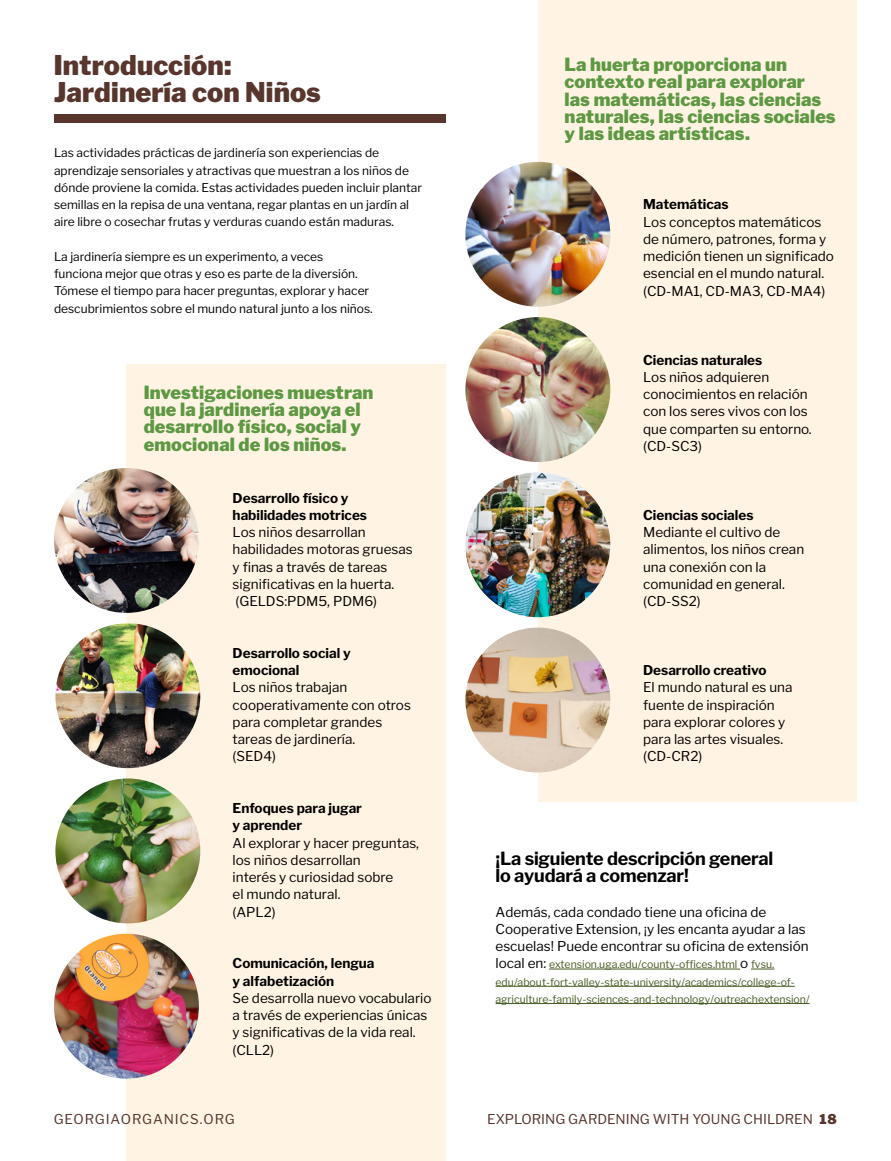
<style>
.page{position:relative;width:891px;height:1161px;background:#fff}
.page>*{position:absolute;margin:0;border:0;box-sizing:border-box;transform-origin:0 0}
.t1{font:900 27px/27px "Libre Franklin";letter-spacing:.005em;color:#58362e}
.t2{font:900 18px/17.2px "Libre Franklin";letter-spacing:.005em;color:#5d9842}
.t3{font:700 18px/17.2px "Libre Franklin";letter-spacing:-.01em;color:#000}
.t4{font:13.5px/17.2px "Libre Franklin";color:#000}
.t5{font:700 13.5px/17.2px "Libre Franklin";color:#000}
.t6{font:13.5px "Libre Franklin";color:#58362e}
.t7{font:13.5px "Libre Franklin";letter-spacing:.06em;color:#58362e}
.t8{font:12px/17.2px "Libre Franklin";color:#000}
.t9{font:10.5px/17.2px "Libre Franklin";color:#455a21}
.s1{font-size:13.5px;color:#000}
.s2{font-weight:900}
</style>
<div class="page">
<div style="left:126px;top:364px;width:320px;height:797px;background:#fff3e3"></div>
<div style="left:538px;top:0;width:319px;height:802px;background:#fff3e3"></div>
<img style="left:465px;top:162px;width:145px;height:145px;border-radius:72px">
<img style="left:465px;top:317px;width:145px;height:145px;border-radius:72px">
<img style="left:465px;top:472px;width:145px;height:145px;border-radius:72px">
<img style="left:465px;top:628px;width:145px;height:144px;border-radius:72px">
<hr style="left:549px;top:969px;width:188px;height:1px;background:#455a21">
<svg style="left:751px;top:969px;width:23px;height:1px"></svg>
<hr style="left:496px;top:986px;width:299px;height:1px;background:#455a21">
<hr style="left:496px;top:1003px;width:314px;height:1px;background:#455a21">
<img style="left:54px;top:468px;width:145px;height:145px;border-radius:72px">
<img style="left:55px;top:623px;width:145px;height:145px;border-radius:72px">
<img style="left:55px;top:778px;width:145px;height:145px;border-radius:72px">
<img style="left:54px;top:934px;width:145px;height:145px;border-radius:72px">
<div style="left:54px;top:115px;width:392px;height:8px;background:#58362e"></div>
<h1 class="t1" style="left:54px;top:52px;width:269px">Introducción:<br>Jardinería con Niños</h1>
<p class="t8" style="left:54px;top:145px;width:369px">Las actividades prácticas de jardinería son experiencias de aprendizaje sensoriales y atractivas que muestran a los niños de dónde proviene la comida. Estas actividades pueden incluir plantar semillas en la repisa de una ventana, regar plantas en un jardín al aire libre o cosechar frutas y verduras cuando están maduras.</p>
<p class="t8" style="left:54px;top:248px;width:320px">La jardinería siempre es un experimento, a veces funciona mejor que otras y eso es parte de la diversión.<br>Tómese el tiempo para hacer preguntas, explorar y hacer descubrimientos sobre el mundo natural junto a los niños.</p>
<h2 class="t2" style="left:144px;top:384px;width:231px">Investigaciones muestran que la jardinería apoya el desarrollo físico, social y emocional de los niños.</h2>
<p class="t5" style="left:233px;top:489px;width:136px">Desarrollo físico y habilidades motrices</p>
<p class="t4" style="left:233px;top:523px;width:182px">Los niños desarrollan habilidades motoras gruesas y finas a través de tareas significativas en la huerta. (GELDS:PDM5, PDM6)</p>
<p class="t5" style="left:233px;top:644px;width:120px">Desarrollo social y emocional</p>
<p class="t4" style="left:233px;top:679px;width:180px">Los niños trabajan cooperativamente con otros para completar grandes tareas de jardinería.<br>(SED4)</p>
<p class="t5" style="left:233px;top:800px;width:131px">Enfoques para jugar y aprender</p>
<p class="t4" style="left:233px;top:834px;width:188px">Al explorar y hacer preguntas, los niños desarrollan<br>interés y curiosidad sobre<br>el mundo natural.<br>(APL2)</p>
<p class="t5" style="left:233px;top:955px;width:143px">Comunicación, lengua y alfabetización</p>
<p class="t4" style="left:233px;top:989px;width:200px">Se desarrolla nuevo vocabulario a través de experiencias únicas y significativas de la vida real. (CLL2)</p>
<p class="t7" style="left:54px;top:1110px;width:183px">GEORGIAORGANICS.ORG</p>
<h2 class="t2" style="left:565px;top:56px;width:273px">La huerta proporciona un contexto real para explorar<br>las matemáticas, las ciencias naturales, las ciencias sociales y las ideas artísticas.</h2>
<p class="t5" style="left:643px;top:196px;width:87px">Matemáticas</p>
<p class="t4" style="left:643px;top:213px;width:192px">Los conceptos matemáticos de número, patrones, forma y medición tienen un significado esencial en el mundo natural. (CD-MA1, CD-MA3, CD-MA4)</p>
<p class="t5" style="left:643px;top:351px;width:121px">Ciencias naturales</p>
<p class="t4" style="left:643px;top:368px;width:170px">Los niños adquieren conocimientos en relación con los seres vivos con los que comparten su entorno. (CD-SC3)</p>
<p class="t5" style="left:643px;top:506px;width:112px">Ciencias sociales</p>
<p class="t4" style="left:643px;top:524px;width:163px">Mediante el cultivo de alimentos, los niños crean una conexión con la comunidad en general. (CD-SS2)</p>
<p class="t5" style="left:643px;top:662px;width:125px">Desarrollo creativo</p>
<p class="t4" style="left:643px;top:679px;width:151px">El mundo natural es una fuente de inspiración para explorar colores y para las artes visuales. (CD-CR2)</p>
<h2 class="t3" style="left:496px;top:850px;width:279px">¡La siguiente descripción general lo ayudará a comenzar!</h2>
<p class="t4" style="left:496px;top:903px;width:315px">Además, cada condado tiene una oficina de<br>Cooperative Extension, ¡y les encanta ayudar a las escuelas! Puede encontrar su oficina de extensión</p>
<p class="t9" style="left:496px;top:956px;width:316px"><span class="s1">local en:</span> extension.uga.edu/county-offices.html <span class="s1">o</span> fvsu. edu/about-fort-valley-state-university/academics/college-of&shy;agriculture-family-sciences-and-technology/outreachextension/</p>
<p class="t6" style="left:487px;top:1110px;width:351px">EXPLORING GARDENING WITH YOUNG CHILDREN <span class="s2">18</span></p>
</div>
